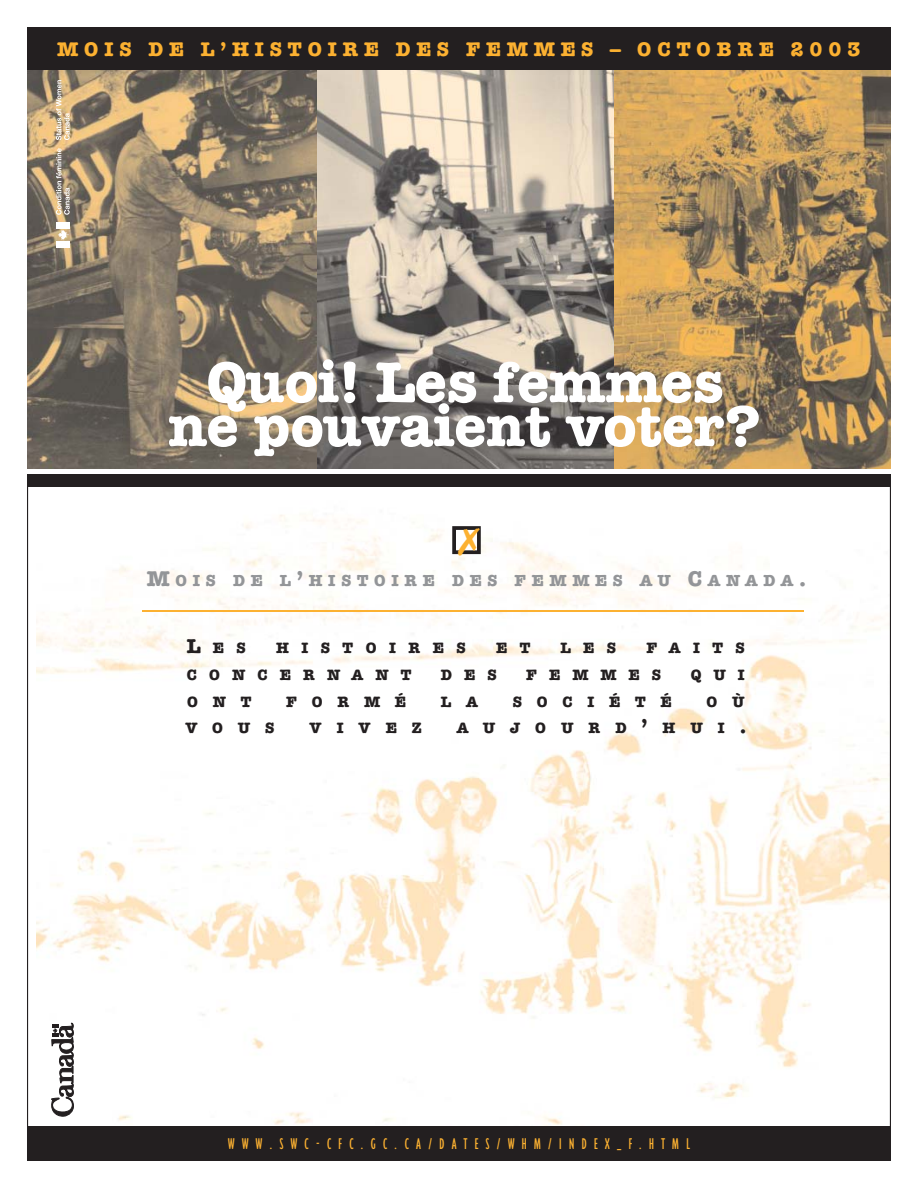
<style>
.page{position:relative;width:918px;height:1188px;background:#fff}
.page>*{position:absolute;margin:0;border:0;box-sizing:border-box;transform-origin:0 0}
.t1{font:700 57.45px/44px "American Typewriter";color:#fff;text-align:center}
.t2{font:700 19.95px "American Typewriter";letter-spacing:.29em;color:#fcb131}
.t3{font:18px "Triplex Cond";letter-spacing:.445em;color:#fcb131;scale:.93 1}
.t4{font:700 16.2px "American Typewriter";letter-spacing:.35em;color:#939598}
.t5{font:700 15.15px "American Typewriter";letter-spacing:.82em;color:#231f20}
.t6{font:700 15.15px "American Typewriter";letter-spacing:.985em;color:#231f20}
.t7{font:700 15.15px "American Typewriter";letter-spacing:.795em;color:#231f20}
.t8{font:700 15.15px "American Typewriter";letter-spacing:.97em;color:#231f20}
.s1{font-size:21.6px}
.s2{font-size:20.25px}
</style>
<div class="page">
<img style="left:36px;top:515px;width:853px;height:611px">
<div style="left:27px;top:474px;width:864px;height:13px;background:#231f20"></div>
<img style="left:316px;top:70px;width:299px;height:398px">
<img style="left:615px;top:70px;width:276px;height:398px">
<img style="left:27px;top:70px;width:289px;height:398px">
<svg style="left:56px;top:148px;width:14px;height:67px"></svg>
<svg style="left:56px;top:80px;width:14px;height:60px"></svg>
<div style="left:57px;top:241px;width:13px;height:6px;background:#fff"></div>
<svg style="left:58px;top:230px;width:11px;height:10px"></svg>
<div style="left:57px;top:222px;width:13px;height:7px;background:#fff"></div>
<svg style="left:51px;top:1023px;width:24px;height:94px"></svg>
<div style="left:27px;top:27px;width:864px;height:43px;background:#231f20"></div>
<div style="left:27px;top:1126px;width:864px;height:35px;background:#231f20"></div>
<div style="left:454px;top:528px;width:25px;height:24px;background:#fff"></div>
<div style="left:452px;top:526px;width:29px;height:28px;border:4px solid #231f20"></div>
<hr style="left:143px;top:610px;width:661px;height:1px;background:#fcb131">
<svg style="left:458px;top:528px;width:22px;height:28px"></svg>
<h2 class="t2" style="left:57px;top:42px;width:805px">MOIS DE L’HISTOIRE DES FEMMES – OCTOBRE 2003</h2>
<h1 class="t1" style="left:169px;top:365px;width:595px">Quoi! Les femmes ne pouvaient voter?</h1>
<p class="t4" style="left:147px;top:575px;width:661px"><span class="s1">M</span>OIS DE L<span class="s1">’</span>HISTOIRE DES FEMMES AU <span class="s1">C</span>ANADA<span class="s1">.</span></p>
<p class="t5" style="left:187px;top:643px;width:61px"><span class="s2">L</span>ES</p>
<p class="t5" style="left:276px;top:643px;width:191px">HISTOIRES</p>
<p class="t5" style="left:496px;top:643px;width:36px">E T</p>
<p class="t5" style="left:561px;top:643px;width:57px">LES</p>
<p class="t5" style="left:647px;top:643px;width:100px">FAITS</p>
<p class="t7" style="left:187px;top:670px;width:226px">CONCERNANT</p>
<p class="t5" style="left:441px;top:670px;width:57px">DES</p>
<p class="t5" style="left:526px;top:670px;width:137px">FEMMES</p>
<p class="t5" style="left:691px;top:670px;width:56px">QUI</p>
<p class="t5" style="left:187px;top:696px;width:66px">ONT</p>
<p class="t5" style="left:286px;top:696px;width:121px">FORMÉ</p>
<p class="t5" style="left:441px;top:696px;width:39px">L A</p>
<p class="t8" style="left:513px;top:696px;width:160px">SOCIÉTÉ</p>
<p class="t5" style="left:706px;top:696px;width:40px">O Ù</p>
<p class="t5" style="left:185px;top:723px;width:91px">VOUS</p>
<p class="t5" style="left:310px;top:723px;width:114px">VIVEZ</p>
<p class="t6" style="left:456px;top:723px;width:291px">AUJOURD<span class="s2">’</span>HUI<span class="s2">.</span></p>
<p class="t3" style="left:228px;top:1136px;width:498px">WWW.SWC-CFC.GC.CA/DATES/WHM/INDEX_F.HTML</p>
</div>
